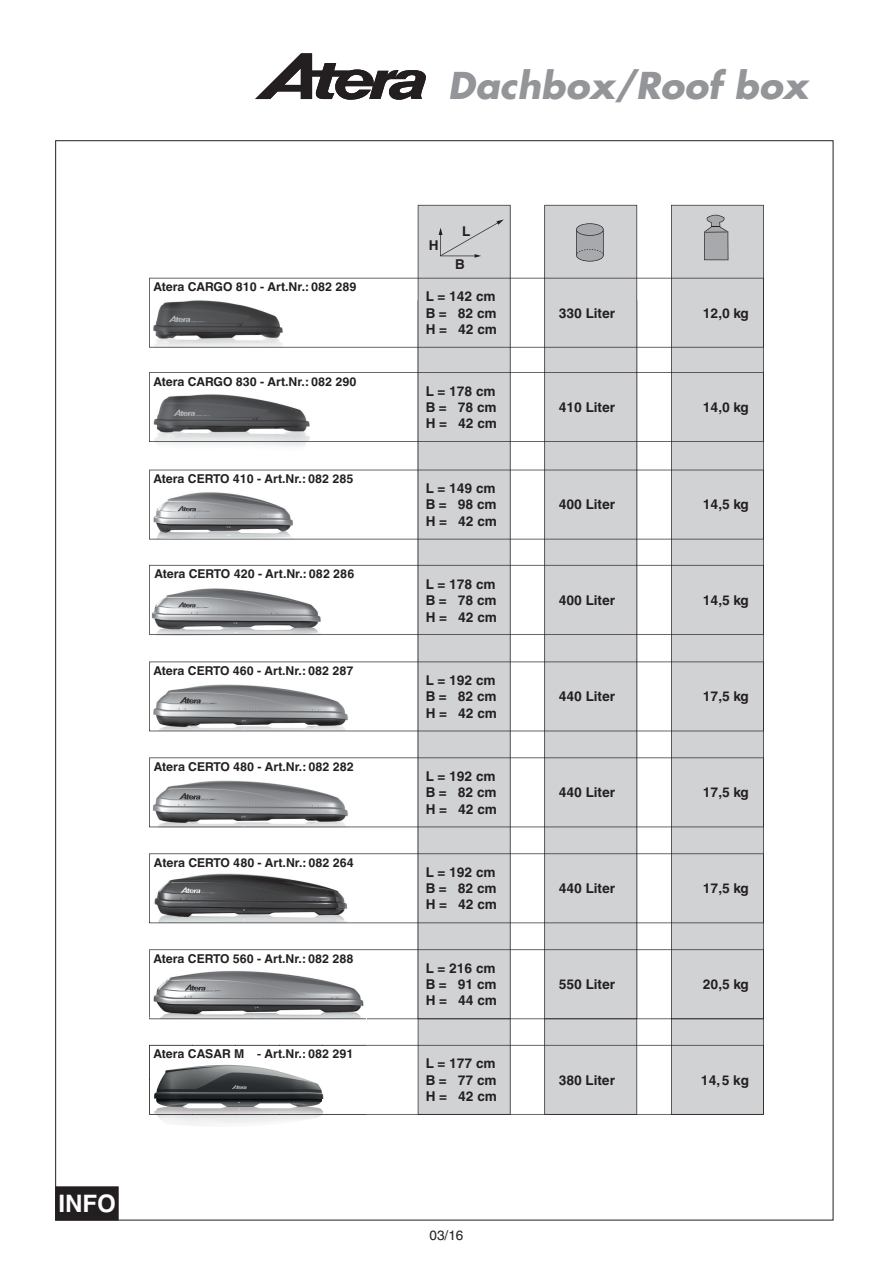
<style>
.page{position:relative;width:893px;height:1263px;background:#fff}
.page>*{position:absolute;margin:0;border:0;box-sizing:border-box;transform-origin:0 0}
.t1{font:italic 700 36px "Futura";color:#939598}
.t2{font:700 24px "Helvetica";color:#fff}
.t3{font:700 13.5px/16.2px "Helvetica World";color:#231f20}
.t4{font:13.5px "Helvetica World";color:#231f20}
.t5{font:700 12.15px "Helvetica World";color:#231f20}
</style>
<div class="page">
<svg style="left:671px;top:1019px;width:93px;height:26px;background:#cbccce"></svg>
<svg style="left:544px;top:1019px;width:93px;height:26px;background:#cbccce"></svg>
<svg style="left:418px;top:1019px;width:92px;height:26px;background:#cdcecf"></svg>
<div style="left:671px;top:205px;width:93px;height:744px;background:#d1d2d4"></div>
<div style="left:544px;top:205px;width:93px;height:744px;background:#d1d2d4"></div>
<div style="left:418px;top:205px;width:92px;height:744px;background:#d1d2d4"></div>
<div style="left:440px;top:222px;width:59px;height:34px;background:#d1d2d4"></div>
<svg style="left:496px;top:219px;width:8px;height:6px"></svg>
<svg style="left:439px;top:228px;width:42px;height:30px"></svg>
<svg style="left:149px;top:278px;width:615px;height:70px"></svg>
<svg style="left:149px;top:372px;width:615px;height:70px"></svg>
<svg style="left:149px;top:470px;width:615px;height:69px"></svg>
<svg style="left:149px;top:565px;width:615px;height:70px"></svg>
<svg style="left:149px;top:661px;width:615px;height:70px"></svg>
<svg style="left:149px;top:949px;width:615px;height:70px"></svg>
<svg style="left:149px;top:853px;width:615px;height:70px"></svg>
<svg style="left:149px;top:757px;width:615px;height:70px"></svg>
<svg style="left:576px;top:223px;width:28px;height:38px"></svg>
<svg style="left:704px;top:214px;width:24px;height:46px"></svg>
<svg style="left:149px;top:1045px;width:615px;height:70px"></svg>
<img style="left:316px;top:1050px;width:35px;height:9px">
<img style="left:149px;top:1017px;width:217px;height:2px">
<div style="left:56px;top:1187px;width:62px;height:33px;background:#231f20"></div>
<div style="left:55px;top:1186px;width:64px;height:34px;border:1px solid #231f20"></div>
<svg style="left:255px;top:53px;width:171px;height:47px"></svg>
<p class="t5" style="left:153px;top:280px;width:205px">Atera CARGO 810 - Art.Nr.: 082 289</p>
<p class="t5" style="left:153px;top:374px;width:205px">Atera CARGO 830 - Art.Nr.: 082 290</p>
<p class="t5" style="left:153px;top:472px;width:202px">Atera CERTO 410 - Art.Nr.: 082 285</p>
<p class="t5" style="left:154px;top:567px;width:202px">Atera CERTO 420 - Art.Nr.: 082 286</p>
<p class="t5" style="left:153px;top:664px;width:201px">Atera CERTO 460 - Art.Nr.: 082 287</p>
<p class="t5" style="left:154px;top:760px;width:201px">Atera CERTO 480 - Art.Nr.: 082 282</p>
<p class="t5" style="left:154px;top:856px;width:201px">Atera CERTO 480 - Art.Nr.: 082 264</p>
<p class="t5" style="left:153px;top:952px;width:201px">Atera CERTO 560 - Art.Nr.: 082 288</p>
<p class="t5" style="left:153px;top:1047px;width:201px">Atera CASAR M - Art.Nr.: 082 291</p>
<h2 class="t2" style="left:58px;top:1190px;width:59px">INFO</h2>
<h1 class="t1" style="left:448px;top:69px;width:362px">Dachbox/Roof box</h1>
<p class="t3" style="left:429px;top:238px;width:11px">H</p>
<p class="t3" style="left:462px;top:223px;width:10px">L</p>
<p class="t3" style="left:455px;top:256px;width:11px">B</p>
<p class="t3" style="left:426px;top:288px;width:72px">L = 142 cm<br>B= 82cm</p>
<p class="t3" style="left:426px;top:321px;width:73px">H= 42cm</p>
<p class="t3" style="left:426px;top:383px;width:72px">L = 178 cm<br>B= 78cm</p>
<p class="t3" style="left:426px;top:415px;width:73px">H= 42cm</p>
<p class="t3" style="left:426px;top:480px;width:72px">L = 149 cm<br>B= 98cm</p>
<p class="t3" style="left:426px;top:513px;width:73px">H= 42cm</p>
<p class="t3" style="left:426px;top:576px;width:72px">L = 178 cm<br>B= 78cm</p>
<p class="t3" style="left:426px;top:609px;width:73px">H= 42cm</p>
<p class="t3" style="left:426px;top:672px;width:72px">L = 192 cm<br>B= 82cm</p>
<p class="t3" style="left:426px;top:705px;width:73px">H= 42cm</p>
<p class="t3" style="left:426px;top:768px;width:72px">L = 192 cm<br>B= 82cm</p>
<p class="t3" style="left:426px;top:801px;width:73px">H= 42cm</p>
<p class="t3" style="left:426px;top:864px;width:72px">L = 192 cm<br>B= 82cm</p>
<p class="t3" style="left:426px;top:897px;width:73px">H= 42cm</p>
<p class="t3" style="left:426px;top:960px;width:72px">L = 216 cm<br>B= 91cm</p>
<p class="t3" style="left:426px;top:993px;width:73px">H= 44cm</p>
<p class="t3" style="left:426px;top:1055px;width:72px">L = 177 cm<br>B= 77cm</p>
<p class="t3" style="left:426px;top:1088px;width:73px">H= 42cm</p>
<p class="t4" style="left:430px;top:1227px;width:35px">03/16</p>
<p class="t3" style="left:559px;top:305px;width:58px">330 Liter</p>
<p class="t3" style="left:703px;top:305px;width:48px">12,0 kg</p>
<p class="t3" style="left:559px;top:399px;width:58px">410 Liter</p>
<p class="t3" style="left:703px;top:399px;width:48px">14,0 kg</p>
<p class="t3" style="left:559px;top:497px;width:58px">400 Liter</p>
<p class="t3" style="left:703px;top:497px;width:48px">14,5 kg</p>
<p class="t3" style="left:559px;top:593px;width:58px">400 Liter</p>
<p class="t3" style="left:703px;top:593px;width:48px">14,5 kg</p>
<p class="t3" style="left:559px;top:688px;width:58px">440 Liter</p>
<p class="t3" style="left:703px;top:688px;width:48px">17,5 kg</p>
<p class="t3" style="left:559px;top:784px;width:58px">440 Liter</p>
<p class="t3" style="left:703px;top:784px;width:48px">17,5 kg</p>
<p class="t3" style="left:559px;top:880px;width:58px">440 Liter</p>
<p class="t3" style="left:703px;top:880px;width:48px">17,5 kg</p>
<p class="t3" style="left:559px;top:976px;width:58px">550 Liter</p>
<p class="t3" style="left:703px;top:976px;width:48px">20,5 kg</p>
<p class="t3" style="left:559px;top:1072px;width:58px">380 Liter</p>
<p class="t3" style="left:701px;top:1072px;width:50px">14,5 kg</p>
</div>
